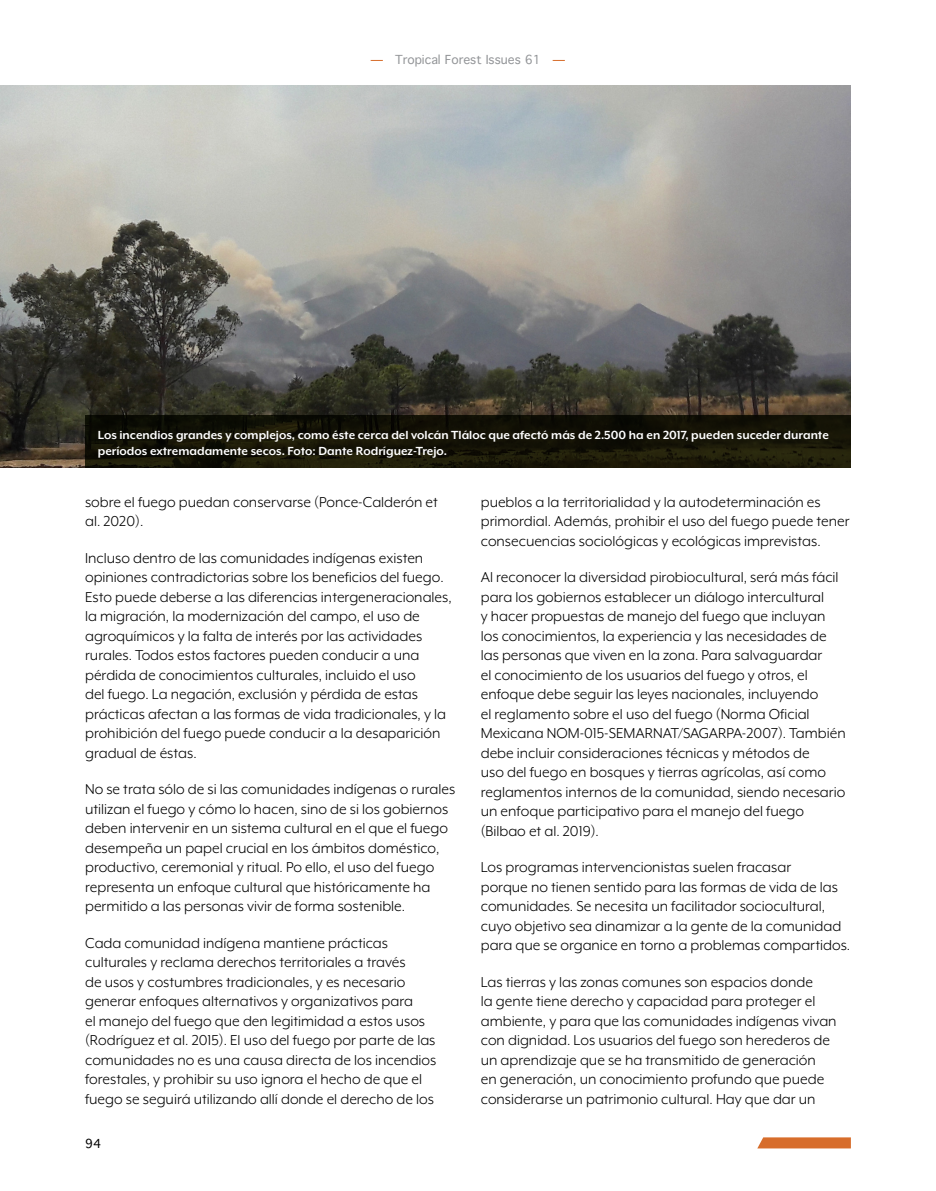
<style>
.page{position:relative;width:936px;height:1191px;background:#fff}
.page>*{position:absolute;margin:0;border:0;box-sizing:border-box;transform-origin:0 0}
.Body{font:16.5px/19.5px "Mr Eaves XL Mod OT";color:#000}
.Photo-caption{font:700 13.5px/16.5px "Mr Eaves XL Mod OT";color:#fff}
.t1{font:12px "Thonburi";color:#939598}
.t2{font:12px "Thonburi";color:#000}
.s1{font-weight:700;color:#d76d2b}
</style>
<div class="page">
<svg style="left:757px;top:1137px;width:93px;height:11px"></svg>
<img style="left:0;top:85px;width:850px;height:383px">
<svg style="left:85px;top:415px;width:765px;height:53px;background:#151406"></svg>
<p class="t1" style="left:371px;top:53px;width:196px"><span class="s1">—</span> Tropical Forest Issues 61 <span class="s1">—</span></p>
<p class="Photo-caption" style="left:98px;top:426px;width:732px">Los incendios grandes y complejos, como éste cerca del volcán Tláloc que afectó más de 2.500 ha en 2017, pueden suceder durante períodos extremadamente secos. Foto: Dante Rodríguez-Trejo.</p>
<p class="Body" style="left:85px;top:492px;width:354px">sobre el fuego puedan conservarse (Ponce-Calderón et al. 2020).</p>
<p class="Body" style="left:85px;top:548px;width:368px">Incluso dentro de las comunidades indígenas existen opiniones contradictorias sobre los beneficios del fuego.<br>Esto puede deberse a las diferencias intergeneracionales, la migración, la modernización del campo, el uso de agroquímicos y la falta de interés por las actividades rurales. Todos estos factores pueden conducir a una pérdida de conocimientos culturales, incluido el uso<br>del fuego. La negación, exclusión y pérdida de estas prácticas afectan a las formas de vida tradicionales, y la prohibición del fuego puede conducir a la desaparición gradual de éstas.</p>
<p class="Body" style="left:85px;top:779px;width:371px">No se trata sólo de si las comunidades indígenas o rurales utilizan el fuego y cómo lo hacen, sino de si los gobiernos deben intervenir en un sistema cultural en el que el fuego desempeña un papel crucial en los ámbitos doméstico, productivo, ceremonial y ritual. Po ello, el uso del fuego representa un enfoque cultural que históricamente ha permitido a las personas vivir de forma sostenible.</p>
<p class="Body" style="left:85px;top:933px;width:353px">Cada comunidad indígena mantiene prácticas culturales y reclama derechos territoriales a través<br>de usos y costumbres tradicionales, y es necesario generar enfoques alternativos y organizativos para<br>el manejo del fuego que den legitimidad a estos usos (Rodríguez et al. 2015). El uso del fuego por parte de las comunidades no es una causa directa de los incendios forestales, y prohibir su uso ignora el hecho de que el fuego se seguirá utilizando allí donde el derecho de los</p>
<p class="t2" style="left:85px;top:1137px;width:17px">94</p>
<p class="Body" style="left:480px;top:492px;width:370px">pueblos a la territorialidad y la autodeterminación es primordial. Además, prohibir el uso del fuego puede tener consecuencias sociológicas y ecológicas imprevistas.</p>
<p class="Body" style="left:480px;top:567px;width:366px">Al reconocer la diversidad pirobiocultural, será más fácil para los gobiernos establecer un diálogo intercultural<br>y hacer propuestas de manejo del fuego que incluyan los conocimientos, la experiencia y las necesidades de las personas que viven en la zona. Para salvaguardar<br>el conocimiento de los usuarios del fuego y otros, el enfoque debe seguir las leyes nacionales, incluyendo<br>el reglamento sobre el uso del fuego (Norma Oficial Mexicana NOM-015-SEMARNAT/SAGARPA-2007). También debe incluir consideraciones técnicas y métodos de<br>uso del fuego en bosques y tierras agrícolas, así como reglamentos internos de la comunidad, siendo necesario un enfoque participativo para el manejo del fuego (Bilbao et al. 2019).</p>
<p class="Body" style="left:480px;top:857px;width:371px">Los programas intervencionistas suelen fracasar<br>porque no tienen sentido para las formas de vida de las comunidades. Se necesita un facilitador sociocultural, cuyo objetivo sea dinamizar a la gente de la comunidad para que se organice en torno a problemas compartidos.</p>
<p class="Body" style="left:480px;top:972px;width:357px">Las tierras y las zonas comunes son espacios donde<br>la gente tiene derecho y capacidad para proteger el ambiente, y para que las comunidades indígenas vivan con dignidad. Los usuarios del fuego son herederos de un aprendizaje que se ha transmitido de generación<br>en generación, un conocimiento profundo que puede considerarse un patrimonio cultural. Hay que dar un</p>
</div>
